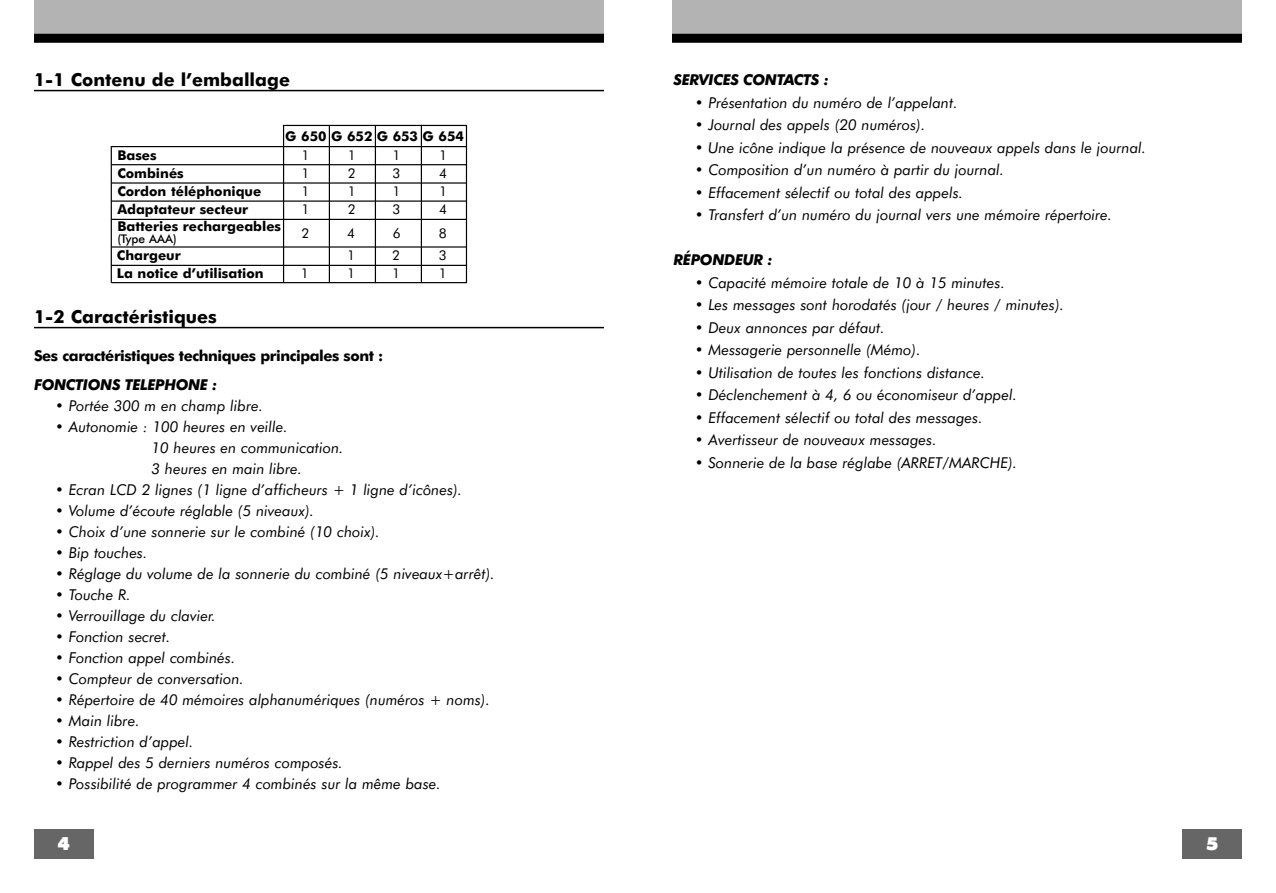
<style>
.page{position:relative;width:1276px;height:893px;background:#fff}
.page>*{position:absolute;margin:0;border:0;box-sizing:border-box;transform-origin:0 0}
.t1{font:700 18px "Futura BT";color:#000}
.t2{font:900 18px "Futura BT";color:#fff}
.t3{font:italic 15px/21px "Futura BT";color:#000}
.t4{font:italic 700 15px "Futura BT";letter-spacing:-.03em;color:#000}
.t5{font:700 15px "Futura BT";letter-spacing:-.03em;color:#000}
.t6{font:700 13.5px "Futura BT";color:#000}
.t7{font:13.5px "Futura BT";color:#000}
.t8{font:500 12px "Futura BT";color:#000}
</style>
<div class="page">
<div style="left:1182px;top:829px;width:60px;height:30px;background:#666"></div>
<div style="left:34px;top:829px;width:60px;height:30px;background:#666"></div>
<div style="left:34px;top:0;width:570px;height:38px;background:#b3b3b3"></div>
<div style="left:34px;top:34px;width:570px;height:9px;background:#000"></div>
<div style="left:672px;top:0;width:570px;height:38px;background:#b3b3b3"></div>
<div style="left:672px;top:34px;width:570px;height:9px;background:#000"></div>
<hr style="left:34px;top:90px;width:570px;height:1px;background:#000">
<hr style="left:34px;top:327px;width:570px;height:1px;background:#000">
<hr style="left:111px;top:146px;width:1px;height:137px;background:#000">
<hr style="left:111px;top:146px;width:355px;height:1px;background:#000">
<hr style="left:283px;top:125px;width:1px;height:158px;background:#000">
<hr style="left:329px;top:125px;width:1px;height:158px;background:#000">
<hr style="left:375px;top:125px;width:1px;height:158px;background:#000">
<hr style="left:421px;top:125px;width:1px;height:158px;background:#000">
<hr style="left:283px;top:125px;width:183px;height:1px;background:#000">
<hr style="left:466px;top:125px;width:1px;height:158px;background:#000">
<hr style="left:111px;top:282px;width:356px;height:1px;background:#000">
<hr style="left:112px;top:182px;width:354px;height:2px;background:#000">
<hr style="left:111px;top:200px;width:356px;height:2px;background:#000">
<hr style="left:112px;top:219px;width:355px;height:1px;background:#000">
<hr style="left:112px;top:246px;width:354px;height:2px;background:#000">
<hr style="left:111px;top:265px;width:356px;height:1px;background:#000">
<hr style="left:111px;top:164px;width:355px;height:1px;background:#000">
<p class="t1" style="left:34px;top:72px;width:257px">1-1 Contenu de l’emballage</p>
<p class="t6" style="left:285px;top:131px;width:180px">G 650 G 652 G 653 G 654</p>
<p class="t6" style="left:117px;top:150px;width:41px">Bases</p>
<p class="t7" style="left:301px;top:150px;width:9px">1</p>
<p class="t7" style="left:348px;top:150px;width:9px">1</p>
<p class="t7" style="left:393px;top:150px;width:9px">1</p>
<p class="t7" style="left:439px;top:150px;width:9px">1</p>
<p class="t6" style="left:117px;top:168px;width:68px">Combinés</p>
<p class="t7" style="left:301px;top:168px;width:9px">1</p>
<p class="t7" style="left:348px;top:168px;width:9px">2</p>
<p class="t7" style="left:393px;top:168px;width:9px">3</p>
<p class="t7" style="left:439px;top:168px;width:9px">4</p>
<p class="t6" style="left:117px;top:186px;width:146px">Cordon téléphonique</p>
<p class="t7" style="left:301px;top:186px;width:9px">1</p>
<p class="t7" style="left:348px;top:186px;width:9px">1</p>
<p class="t7" style="left:393px;top:186px;width:9px">1</p>
<p class="t7" style="left:439px;top:186px;width:9px">1</p>
<p class="t6" style="left:117px;top:204px;width:132px">Adaptateur secteur</p>
<p class="t7" style="left:301px;top:204px;width:9px">1</p>
<p class="t7" style="left:348px;top:204px;width:9px">2</p>
<p class="t7" style="left:393px;top:204px;width:9px">3</p>
<p class="t7" style="left:439px;top:204px;width:9px">4</p>
<p class="t6" style="left:117px;top:221px;width:165px">Batteries rechargeables</p>
<p class="t8" style="left:117px;top:234px;width:61px">(Type AAA)</p>
<p class="t7" style="left:301px;top:228px;width:9px">2</p>
<p class="t7" style="left:347px;top:228px;width:9px">4</p>
<p class="t7" style="left:393px;top:228px;width:9px">6</p>
<p class="t7" style="left:439px;top:228px;width:9px">8</p>
<p class="t6" style="left:117px;top:250px;width:65px">Chargeur</p>
<p class="t7" style="left:347px;top:250px;width:9px">1</p>
<p class="t7" style="left:392px;top:250px;width:9px">2</p>
<p class="t7" style="left:439px;top:250px;width:9px">3</p>
<p class="t6" style="left:117px;top:268px;width:148px">La notice d’utilisation</p>
<p class="t7" style="left:301px;top:268px;width:9px">1</p>
<p class="t7" style="left:347px;top:268px;width:9px">1</p>
<p class="t7" style="left:392px;top:268px;width:9px">1</p>
<p class="t7" style="left:439px;top:268px;width:9px">1</p>
<p class="t1" style="left:34px;top:309px;width:184px">1-2 Caractéristiques</p>
<p class="t5" style="left:34px;top:350px;width:351px">Ses caractéristiques techniques principales sont :</p>
<p class="t4" style="left:34px;top:379px;width:185px">FONCTIONS TELEPHONE :</p>
<p class="t3" style="left:55px;top:396px;width:209px">• Portée 300 m en champ libre.</p>
<p class="t3" style="left:152px;top:417px;width:193px;text-indent:-96px">• Autonomie : 100 heures en veille.<br>10 heures en communication.<br>3 heures en main libre.</p>
<p class="t3" style="left:55px;top:480px;width:408px">• Ecran LCD 2 lignes (1 ligne d’afficheurs + 1 ligne d’icônes).</p>
<p class="t3" style="left:55px;top:501px;width:260px">• Volume d’écoute réglable (5 niveaux).</p>
<p class="t3" style="left:55px;top:522px;width:326px">• Choix d’une sonnerie sur le combiné (10 choix).</p>
<p class="t3" style="left:55px;top:543px;width:94px">• Bip touches.</p>
<p class="t3" style="left:55px;top:564px;width:441px">• Réglage du volume de la sonnerie du combiné (5 niveaux+arrêt).</p>
<p class="t3" style="left:55px;top:585px;width:77px">• Touche R.</p>
<p class="t3" style="left:55px;top:606px;width:162px">• Verrouillage du clavier.</p>
<p class="t3" style="left:55px;top:627px;width:117px">• Fonction secret.</p>
<p class="t3" style="left:55px;top:648px;width:182px">• Fonction appel combinés.</p>
<p class="t3" style="left:55px;top:669px;width:190px">• Compteur de conversation.</p>
<p class="t3" style="left:55px;top:690px;width:436px">• Répertoire de 40 mémoires alphanumériques (numéros + noms).</p>
<p class="t3" style="left:55px;top:711px;width:86px">• Main libre.</p>
<p class="t3" style="left:55px;top:732px;width:140px">• Restriction d’appel.</p>
<p class="t3" style="left:55px;top:753px;width:289px">• Rappel des 5 derniers numéros composés.</p>
<p class="t3" style="left:55px;top:774px;width:387px">• Possibilité de programmer 4 combinés sur la même base.</p>
<p class="t4" style="left:673px;top:74px;width:157px">SERVICES CONTACTS :</p>
<p class="t3" style="left:695px;top:93px;width:264px">• Présentation du numéro de l’appelant.</p>
<p class="t3" style="left:695px;top:116px;width:232px">• Journal des appels (20 numéros).</p>
<p class="t3" style="left:695px;top:138px;width:453px">• Une icône indique la présence de nouveaux appels dans le journal.</p>
<p class="t3" style="left:695px;top:161px;width:311px">• Composition d’un numéro à partir du journal.</p>
<p class="t3" style="left:695px;top:183px;width:270px">• Effacement sélectif ou total des appels.</p>
<p class="t3" style="left:695px;top:206px;width:419px">• Transfert d’un numéro du journal vers une mémoire répertoire.</p>
<p class="t4" style="left:673px;top:254px;width:101px">RÉPONDEUR :</p>
<p class="t3" style="left:695px;top:273px;width:312px">• Capacité mémoire totale de 10 à 15 minutes.</p>
<p class="t3" style="left:695px;top:296px;width:371px">• Les messages sont horodatés (jour / heures / minutes).</p>
<p class="t3" style="left:695px;top:318px;width:191px">• Deux annonces par défaut.</p>
<p class="t3" style="left:695px;top:341px;width:227px">• Messagerie personnelle (Mémo).</p>
<p class="t3" style="left:695px;top:363px;width:292px">• Utilisation de toutes les fonctions distance.</p>
<p class="t3" style="left:695px;top:386px;width:324px">• Déclenchement à 4, 6 ou économiseur d’appel.</p>
<p class="t3" style="left:695px;top:408px;width:289px">• Effacement sélectif ou total des messages.</p>
<p class="t3" style="left:695px;top:431px;width:243px">• Avertisseur de nouveaux messages.</p>
<p class="t3" style="left:695px;top:453px;width:324px">• Sonnerie de la base réglabe (ARRET/MARCHE).</p>
<p class="t2" style="left:58px;top:837px;width:14px">4</p>
<p class="t2" style="left:1206px;top:837px;width:14px">5</p>
</div>
